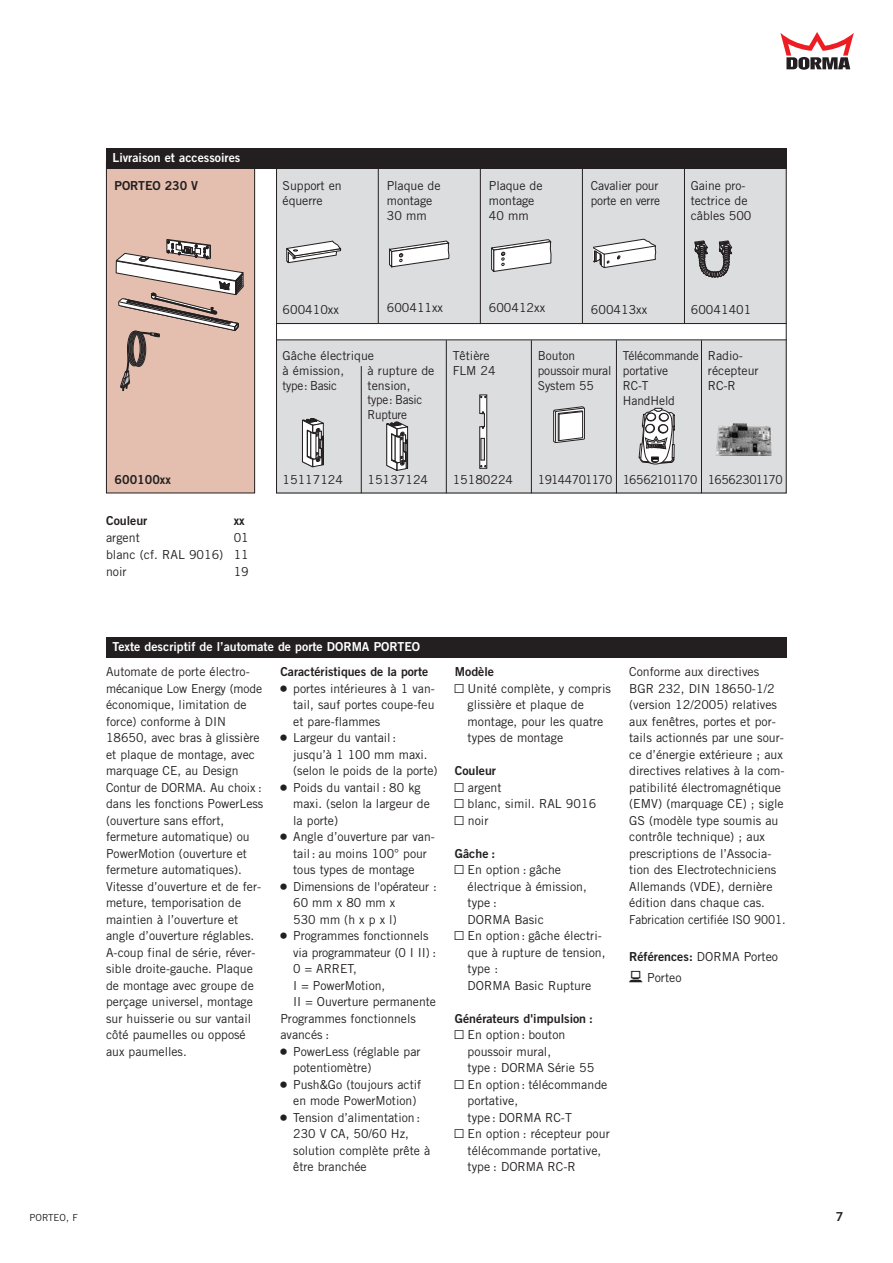
<style>
.page{position:relative;width:893px;height:1263px;background:#fff}
.page>*{position:absolute;margin:0;border:0;box-sizing:border-box;transform-origin:0 0}
.t1{font:12.3px/16.5px "Trade Gothic";color:#231f20}
.t2{font:12.3px "Trade Gothic Bold Two";color:#231f20}
.t3{font:12.3px "Trade Gothic Bold Two";color:#fff}
.t4{font:12.3px "Trade Gothic";letter-spacing:-.05em;color:#231f20}
.t5{font:12.3px "Trade Gothic";letter-spacing:-.035em;color:#231f20}
.t6{font:9.75px "Trade Gothic";color:#231f20}
.s1{font-family:"Berthold Pi BQ"}
.s2{font-family:"AG Figures+Pi BQ"}
.s3{font-family:"Trade Gothic"}
.s4{font-family:"Kasten"}
</style>
<div class="page">
<div style="left:276px;top:162px;width:510px;height:161px;background:#dcdddf"></div>
<hr style="left:378px;top:162px;width:1px;height:161px;background:#231f20">
<hr style="left:480px;top:162px;width:1px;height:161px;background:#231f20">
<hr style="left:582px;top:162px;width:1px;height:161px;background:#231f20">
<hr style="left:684px;top:162px;width:1px;height:161px;background:#231f20">
<svg style="left:286px;top:240px;width:55px;height:23px"></svg>
<svg style="left:389px;top:240px;width:60px;height:27px"></svg>
<svg style="left:593px;top:239px;width:63px;height:29px"></svg>
<svg style="left:694px;top:240px;width:38px;height:37px"></svg>
<div style="left:276px;top:340px;width:510px;height:153px;background:#dcdddf"></div>
<hr style="left:701px;top:340px;width:1px;height:153px;background:#231f20">
<hr style="left:616px;top:340px;width:1px;height:153px;background:#231f20">
<hr style="left:531px;top:340px;width:1px;height:153px;background:#231f20">
<hr style="left:446px;top:340px;width:1px;height:153px;background:#231f20">
<hr style="left:361px;top:366px;width:1px;height:127px;background:#231f20">
<svg style="left:479px;top:395px;width:8px;height:74px"></svg>
<svg style="left:553px;top:406px;width:32px;height:37px"></svg>
<svg style="left:638px;top:408px;width:37px;height:56px"></svg>
<svg style="left:302px;top:418px;width:22px;height:50px"></svg>
<svg style="left:386px;top:422px;width:23px;height:49px"></svg>
<img style="left:716px;top:423px;width:55px;height:33px">
<svg style="left:491px;top:239px;width:60px;height:33px"></svg>
<hr style="left:276px;top:323px;width:510px;height:1px;background:#231f20">
<hr style="left:276px;top:340px;width:510px;height:1px;background:#231f20">
<svg style="left:780px;top:32px;width:74px;height:38px"></svg>
<div style="left:106px;top:637px;width:680px;height:20px;background:#231f20"></div>
<div style="left:106px;top:162px;width:149px;height:331px;background:#e4bfaf"></div>
<div style="left:106px;top:162px;width:149px;height:331px;border:1px solid #231f20"></div>
<svg style="left:116px;top:239px;width:128px;height:152px"></svg>
<div style="left:106px;top:149px;width:680px;height:20px;background:#231f20"></div>
<p class="t3" style="left:112px;top:153px;width:129px">Livraison et accessoires</p>
<p class="t2" style="left:115px;top:181px;width:85px">PORTEO 230 V</p>
<p class="t1" style="left:283px;top:179px;width:61px;line-height:15px">Support en équerre</p>
<p class="t1" style="left:387px;top:179px;width:55px;line-height:15px">Plaque de montage<br>30 mm</p>
<p class="t1" style="left:489px;top:179px;width:55px;line-height:15px">Plaque de montage<br>40 mm</p>
<p class="t1" style="left:591px;top:179px;width:71px;line-height:15px">Cavalier pour porte en verre</p>
<p class="t1" style="left:691px;top:179px;width:62px;line-height:15px">Gaine pro&shy;tectrice de câbles 500</p>
<p class="t6" style="left:30px;top:1214px;width:50px">PORTEO, F</p>
<p class="t2" style="left:115px;top:475px;width:58px">600100xx</p>
<p class="t2" style="left:106px;top:517px;width:43px">Couleur</p>
<p class="t2" style="left:234px;top:517px;width:12px">xx</p>
<p class="t1" style="left:106px;top:531px;width:35px">argent</p>
<p class="t1" style="left:106px;top:531px;width:144px;text-align:justify;text-indent:128px">01 blanc (cf. RAL 9016) 11 noir</p>
<p class="t1" style="left:234px;top:565px;width:17px">19</p>
<p class="t1" style="left:283px;top:302px;width:58px">600410xx</p>
<p class="t1" style="left:387px;top:300px;width:58px">600411xx</p>
<p class="t1" style="left:489px;top:300px;width:58px">600412xx</p>
<p class="t1" style="left:591px;top:302px;width:58px">600413xx</p>
<p class="t1" style="left:691px;top:302px;width:62px">60041401</p>
<p class="t1" style="left:368px;top:349px;width:68px;line-height:14.9px;text-indent:-85px">Gâche électrique<br>à rupture de tension, type: Basic<br>Rupture</p>
<p class="t1" style="left:283px;top:364px;width:63px;line-height:15px">à émission, type: Basic</p>
<p class="t1" style="left:453px;top:349px;width:44px;line-height:15px">Têtière<br>FLM 24</p>
<p class="t1" style="left:538px;top:349px;width:75px;line-height:15px">Bouton poussoir mural<br>System 55</p>
<p class="t1" style="left:623px;top:349px;width:78px;line-height:15px">Télécommande portative<br>RC-T<br>HandHeld</p>
<p class="t1" style="left:708px;top:349px;width:52px;line-height:15px">Radio&shy;récepteur<br>RC-R</p>
<p class="t1" style="left:283px;top:473px;width:62px">15117124</p>
<p class="t1" style="left:368px;top:472px;width:62px">15137124</p>
<p class="t1" style="left:453px;top:472px;width:62px">15180224</p>
<p class="t4" style="left:538px;top:475px;width:76px">19144701170</p>
<p class="t4" style="left:623px;top:475px;width:76px">16562101170</p>
<p class="t5" style="left:708px;top:475px;width:76px">16562301170</p>
<p class="t3" style="left:112px;top:642px;width:309px">Texte descriptif de l’automate de porte DORMA PORTEO</p>
<p class="t1" style="left:106px;top:665px;width:159px">Automate de porte électro&shy;mécanique Low Energy (mode économique, limitation de force) conforme à DIN<br>18650, avec bras à glissière et plaque de montage, avec marquage CE, au Design<br>Contur de DORMA. Au choix : dans les fonctions PowerLess (ouverture sans effort, fermeture automatique) ou<br>PowerMotion (ouverture et fermeture automatiques).<br>Vitesse d’ouverture et de fer&shy;meture, temporisation de maintien à l’ouverture et angle d’ouverture réglables.<br>A-coup final de série, réver&shy;sible droite-gauche. Plaque de montage avec groupe de perçage universel, montage sur huisserie ou sur vantail côté paumelles ou opposé aux paumelles.</p>
<p class="t2" style="left:280px;top:667px;width:149px">Caractéristiques de la porte</p>
<p class="t1" style="left:280px;top:681px;width:156px"><span class="s1">2</span> portes intérieures à 1 van-</p>
<p class="t1" style="left:293px;top:698px;width:143px">tail, sauf portes coupe-feu</p>
<p class="t1" style="left:293px;top:714px;width:89px">et pare-flammes</p>
<p class="t1" style="left:280px;top:731px;width:117px"><span class="s1">2</span> Largeur du vantail:</p>
<p class="t1" style="left:293px;top:747px;width:136px">jusqu’à 1 100 mm maxi.</p>
<p class="t1" style="left:293px;top:764px;width:146px">(selon le poids de la porte)</p>
<p class="t1" style="left:280px;top:780px;width:142px"><span class="s1">2</span> Poids du vantail : 80 kg</p>
<p class="t1" style="left:293px;top:797px;width:138px">maxi. (selon la largeur de</p>
<p class="t1" style="left:293px;top:813px;width:46px">la porte)</p>
<p class="t1" style="left:280px;top:830px;width:156px"><span class="s1">2</span> Angle d’ouverture par van-</p>
<p class="t1" style="left:293px;top:846px;width:135px">tail: au moins 100° pour</p>
<p class="t1" style="left:293px;top:863px;width:123px">tous types de montage</p>
<p class="t1" style="left:280px;top:879px;width:158px"><span class="s1">2</span> Dimensions de l'opérateur :</p>
<p class="t1" style="left:293px;top:896px;width:104px">60 mm x 80 mm x</p>
<p class="t1" style="left:293px;top:912px;width:105px">530 mm (h x p x l)</p>
<p class="t1" style="left:280px;top:929px;width:150px"><span class="s1">2</span> Programmes fonctionnels</p>
<p class="t1" style="left:293px;top:945px;width:144px">via programmateur (0 I II) :</p>
<p class="t1" style="left:293px;top:962px;width:65px">0 = ARRET,</p>
<p class="t1" style="left:293px;top:978px;width:94px">I = PowerMotion,</p>
<p class="t1" style="left:293px;top:995px;width:144px">II = Ouverture permanente</p>
<p class="t1" style="left:280px;top:1011px;width:137px">Programmes fonctionnels</p>
<p class="t1" style="left:280px;top:1028px;width:50px">avancés :</p>
<p class="t1" style="left:280px;top:1044px;width:142px"><span class="s1">2</span> PowerLess (réglable par</p>
<p class="t1" style="left:293px;top:1061px;width:80px">potentiomètre)</p>
<p class="t1" style="left:280px;top:1077px;width:142px"><span class="s1">2</span> Push&amp;Go (toujours actif</p>
<p class="t1" style="left:293px;top:1094px;width:125px">en mode PowerMotion)</p>
<p class="t1" style="left:280px;top:1110px;width:141px"><span class="s1">2</span> Tension d’alimentation:</p>
<p class="t1" style="left:293px;top:1127px;width:117px">230 V CA, 50/60 Hz,</p>
<p class="t1" style="left:293px;top:1143px;width:138px">solution complète prête à</p>
<p class="t1" style="left:293px;top:1160px;width:75px">être branchée</p>
<p class="t2" style="left:455px;top:667px;width:41px">Modèle</p>
<p class="t1" style="left:468px;top:681px;width:145px;text-indent:-13px"><span class="s2">Y</span> Unité complète, y compris glissière et plaque de montage, pour les quatre types de montage</p>
<p class="t2" style="left:455px;top:766px;width:43px">Couleur</p>
<p class="t1" style="left:455px;top:780px;width:143px"><span class="s2">Y</span> argent<br><span class="s2">Y</span> blanc, simil. RAL 9016<br><span class="s2">Y</span> noir</p>
<p class="t2" style="left:455px;top:849px;width:42px">Gâche :</p>
<p class="t1" style="left:455px;top:863px;width:108px"><span class="s2">Y</span> En option : gâche</p>
<p class="t1" style="left:468px;top:879px;width:121px">électrique à émission,</p>
<p class="t1" style="left:468px;top:896px;width:31px">type :</p>
<p class="t1" style="left:468px;top:912px;width:78px">DORMA Basic</p>
<p class="t1" style="left:455px;top:929px;width:149px"><span class="s2">Y</span> En option: gâche électri-</p>
<p class="t1" style="left:468px;top:945px;width:139px">que à rupture de tension,</p>
<p class="t1" style="left:468px;top:962px;width:32px">type :</p>
<p class="t1" style="left:468px;top:978px;width:125px">DORMA Basic Rupture</p>
<p class="t2" style="left:455px;top:1014px;width:140px">Générateurs d'impulsion :</p>
<p class="t1" style="left:455px;top:1028px;width:112px"><span class="s2">Y</span> En option: bouton</p>
<p class="t1" style="left:468px;top:1044px;width:85px">poussoir mural,</p>
<p class="t1" style="left:468px;top:1061px;width:128px">type : DORMA Série 55</p>
<p class="t1" style="left:455px;top:1077px;width:154px"><span class="s2">Y</span> En option: télécommande</p>
<p class="t1" style="left:468px;top:1094px;width:52px">portative,</p>
<p class="t1" style="left:468px;top:1110px;width:106px">type: DORMA RC-T</p>
<p class="t1" style="left:455px;top:1127px;width:156px"><span class="s2">Y</span> En option : récepteur pour</p>
<p class="t1" style="left:468px;top:1143px;width:135px">télécommande portative,</p>
<p class="t1" style="left:468px;top:1160px;width:110px">type : DORMA RC-R</p>
<p class="t1" style="left:629px;top:665px;width:158px">Conforme aux directives<br>BGR 232, DIN 18650-1/2 (version 12/2005) relatives aux fenêtres, portes et por&shy;tails actionnés par une sour&shy;ce d’énergie extérieure ; aux directives relatives à la com&shy;patibilité électromagnétique (EMV) (marquage CE) ; sigle<br>GS (modèle type soumis au contrôle technique) ; aux prescriptions de l’Associa&shy;tion des Electrotechniciens<br>Allemands (VDE), dernière édition dans chaque cas.<br>Fabrication certifiée ISO 9001.</p>
<p class="t2" style="left:629px;top:952px;width:150px">Références: <span class="s3">DORMA Porteo</span></p>
<p class="t1" style="left:629px;top:970px;width:54px"><span class="s4">b</span> Porteo</p>
<p class="t2" style="left:836px;top:1212px;width:9px">7</p>
</div>
